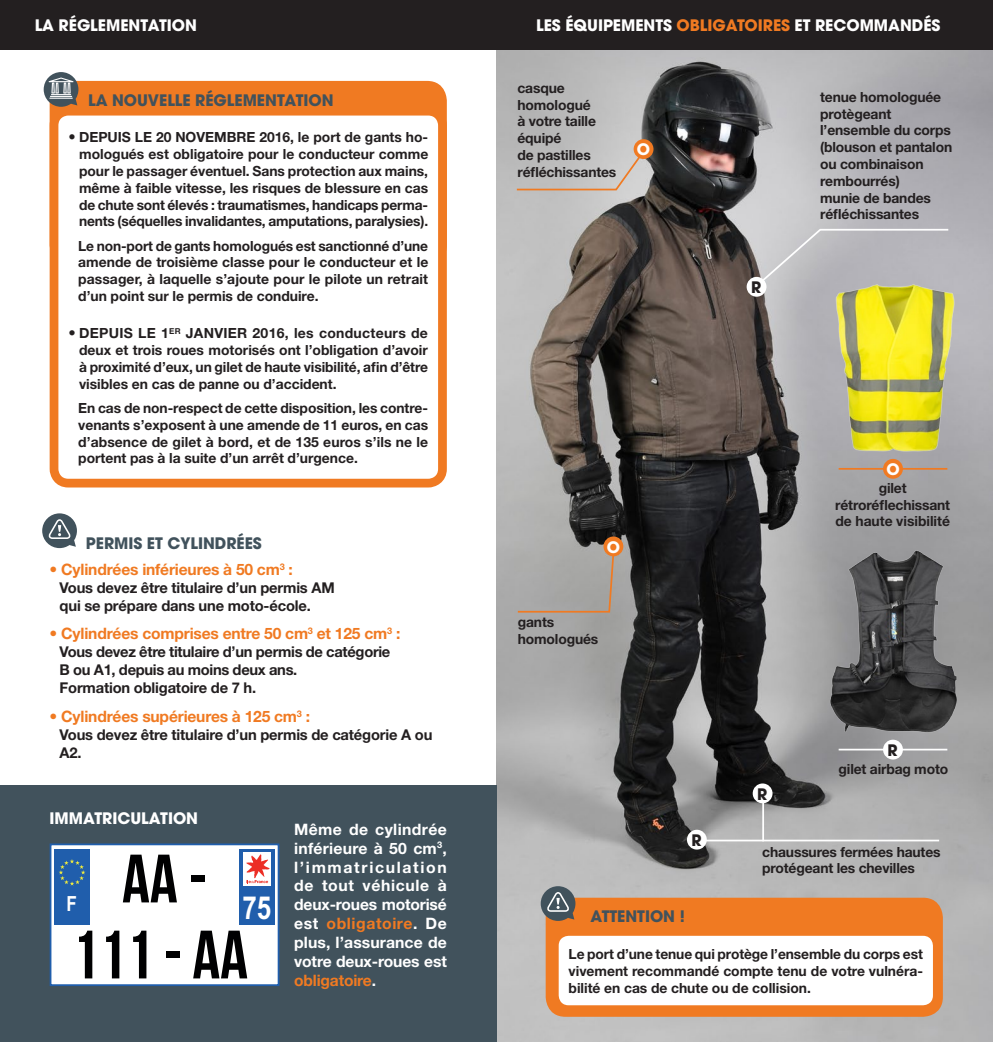
<style>
.page{position:relative;width:993px;height:1042px;background:#fff}
.page>*{position:absolute;margin:0;border:0;box-sizing:border-box;transform-origin:0 0}
.t1{font:68.25px/76px "Bebas Neue";color:#000001;text-align:center}
.t2{font:700 31.68px "Arial Narrow";color:#fff}
.t3{font:700 20.82px "Arial Narrow";color:#fff}
.TEXTE_BOLD{font:700 15.75px/18.9px "Helvetica Neue LT";letter-spacing:-.01em;color:#fff;text-align:justify}
.texte_courant_PLAQUE{font:700 15.75px "Helvetica Neue LT";letter-spacing:-.01em;color:#f07a22}
.texte_courant_PLAQUE-2{font:700 15.75px "Avant Garde LT";color:#fff}
.texte_courant_PLAQUE-3{font:700 15.75px "Avant Garde LT";color:#41525c}
.texte_courant_PLAQUE-4{font:700 15.75px "Avant Garde LT";color:#231f20}
.texte_courant_PLAQUE-5{font:700 14.88px/17.8px "Helvetica Neue LT";letter-spacing:-.01em;color:#231f20}
.texte_courant_PLAQUE-6{font:700 14px/16.8px "Helvetica Neue LT";letter-spacing:-.01em;color:#231f20;text-align:justify}
.s1{color:#f07a22}
.s2{font-size:14.7px}
</style>
<div class="page">
<img style="left:496px;top:50px;width:496px;height:992px">
<div style="left:0;top:785px;width:496px;height:257px;background:#41525c"></div>
<div style="left:0;top:0;width:496px;height:50px;background:#231f20"></div>
<div style="left:496px;top:0;width:496px;height:50px;background:#231f20"></div>
<div style="left:545px;top:897px;width:397px;height:120px;background:#f07a22;border-radius:20px"></div>
<div style="left:558px;top:936px;width:374px;height:69px;background:#fff;border-radius:10px"></div>
<svg style="left:540px;top:886px;width:35px;height:35px"></svg>
<svg style="left:42px;top:513px;width:35px;height:35px"></svg>
<svg style="left:754px;top:228px;width:195px;height:60px;background:#bfbec2"></svg>
<div style="left:633px;top:139px;width:20px;height:20px;background:#f07a22;border-radius:50%"></div>
<svg style="left:516px;top:551px;width:99px;height:62px;background:#aaa5a0"></svg>
<div style="left:50px;top:81px;width:396px;height:184px;background:#f07a22;border-radius:20px"></div>
<div style="left:54px;top:111px;width:388px;height:372px;background:#fff;border-radius:14px"></div>
<div style="left:50px;top:107px;width:396px;height:380px;border:9px solid #f07a22;border-radius:14px"></div>
<svg style="left:44px;top:72px;width:34px;height:35px"></svg>
<div style="left:51px;top:844px;width:227px;height:141px;background:#fff"></div>
<div style="left:50px;top:843px;width:229px;height:143px;border:2px solid #205eac"></div>
<div style="left:239px;top:849px;width:35px;height:75px;background:#205eac"></div>
<div style="left:54px;top:849px;width:35px;height:75px;background:#205eac"></div>
<div style="left:243px;top:852px;width:28px;height:34px;background:#fff"></div>
<svg style="left:59px;top:859px;width:26px;height:26px"></svg>
<svg style="left:246px;top:854px;width:23px;height:29px"></svg>
<svg style="left:515px;top:148px;width:131px;height:43px;background:#c6beb9"></svg>
<svg style="left:761px;top:797px;width:179px;height:45px;background:#ababab"></svg>
<hr style="left:692px;top:839px;width:71px;height:2px;background:#fff">
<hr style="left:838px;top:749px;width:109px;height:1px;background:#fff">
<hr style="left:838px;top:468px;width:109px;height:2px;background:#f07a22">
<img style="left:823px;top:541px;width:139px;height:194px">
<img style="left:825px;top:264px;width:139px;height:193px">
<div style="left:746px;top:277px;width:20px;height:20px;background:#fff;border-radius:50%"></div>
<div style="left:603px;top:536px;width:20px;height:20px;background:#f07a22;border-radius:50%"></div>
<div style="left:752px;top:783px;width:20px;height:20px;background:#fff;border-radius:50%"></div>
<div style="left:686px;top:830px;width:20px;height:19px;background:#fff;border-radius:50%"></div>
<div style="left:882px;top:739px;width:20px;height:20px;background:#fff;border-radius:50%"></div>
<div style="left:882px;top:459px;width:20px;height:20px;background:#f07a22;border-radius:50%"></div>
<p class="texte_courant_PLAQUE-2" style="left:35px;top:15px;width:164px">LA RÉGLEMENTATION</p>
<p class="texte_courant_PLAQUE-2" style="left:536px;top:15px;width:405px">LES ÉQUIPEMENTS <span class="s1">OBLIGATOIRES</span> ET RECOMMANDÉS</p>
<p class="texte_courant_PLAQUE-3" style="left:88px;top:90px;width:247px">LA NOUVELLE RÉGLEMENTATION</p>
<p class="texte_courant_PLAQUE-6" style="left:79px;top:129px;width:350px;text-indent:-11px"><span class="s2">•</span> DEPUIS LE 20 NOVEMBRE 2016, le port de gants ho&shy;mologués est obligatoire pour le conducteur comme pour le passager éventuel. Sans protection aux mains, même à faible vitesse, les risques de blessure en cas de chute sont élevés : traumatismes, handicaps perma&shy;nents (séquelles invalidantes, amputations, paralysies).</p>
<p class="texte_courant_PLAQUE-6" style="left:78px;top:237px;width:351px">Le non-port de gants homologués est sanctionné d’une amende de troisième classe pour le conducteur et le passager, à laquelle s’ajoute pour le pilote un retrait d’un point sur le permis de conduire.</p>
<p class="texte_courant_PLAQUE-6" style="left:79px;top:325px;width:350px;text-indent:-11px"><span class="s2">•</span> DEPUIS LE 1<sup>ER</sup> JANVIER 2016, les conducteurs de deux et trois roues motorisés ont l’obligation d’avoir à proximité d’eux, un gilet de haute visibilité, afin d’être visibles en cas de panne ou d’accident.</p>
<p class="texte_courant_PLAQUE-6" style="left:78px;top:399px;width:351px">En cas de non-respect de cette disposition, les contre&shy;venants s’exposent à une amende de 11 euros, en cas d’absence de gilet à bord, et de 135 euros s’ils ne le portent pas à la suite d’un arrêt d’urgence.</p>
<p class="texte_courant_PLAQUE-3" style="left:86px;top:532px;width:177px">PERMIS ET CYLINDRÉES</p>
<p class="texte_courant_PLAQUE" style="left:50px;top:559px;width:245px">• Cylindrées inférieures à 50 cm<sup>3</sup> :</p>
<p class="texte_courant_PLAQUE-5" style="left:60px;top:578px;width:276px">Vous devez être titulaire d’un permis AM qui se prépare dans une moto-école.</p>
<p class="texte_courant_PLAQUE" style="left:50px;top:624px;width:352px">• Cylindrées comprises entre 50 cm<sup>3</sup> et 125 cm<sup>3</sup> :</p>
<p class="texte_courant_PLAQUE-5" style="left:60px;top:643px;width:332px">Vous devez être titulaire d’un permis de catégorie<br>B ou A1, depuis au moins deux ans.<br>Formation obligatoire de 7 h.</p>
<p class="texte_courant_PLAQUE" style="left:50px;top:706px;width:262px">• Cylindrées supérieures à 125 cm<sup>3</sup> :</p>
<p class="texte_courant_PLAQUE-5" style="left:60px;top:725px;width:374px">Vous devez être titulaire d’un permis de catégorie A ou<br>A2.</p>
<p class="texte_courant_PLAQUE-2" style="left:50px;top:807px;width:150px">IMMATRICULATION</p>
<p class="t1" style="left:72px;top:840px;width:178px">AA -<br>111 - AA</p>
<p class="t3" style="left:66px;top:888px;width:12px">F</p>
<p class="t2" style="left:242px;top:883px;width:30px">75</p>
<p class="TEXTE_BOLD" style="left:294px;top:819px;width:154px">Même de cylindrée inférieure à 50 cm<sup>3</sup>, l’immatriculation de tout véhicule à deux-roues motorisé est <span class="s1">obligatoire</span>. De plus, l’assurance de votre deux-roues est <span class="s1">obligatoire</span>.</p>
<p class="texte_courant_PLAQUE-6" style="left:517px;top:79px;width:49px">casque</p>
<p class="texte_courant_PLAQUE-6" style="left:517px;top:96px;width:75px">homologué</p>
<p class="texte_courant_PLAQUE-6" style="left:517px;top:113px;width:80px">à votre taille</p>
<p class="texte_courant_PLAQUE-6" style="left:517px;top:129px;width:45px">équipé</p>
<p class="texte_courant_PLAQUE-6" style="left:517px;top:146px;width:75px">de pastilles</p>
<p class="texte_courant_PLAQUE-6" style="left:517px;top:163px;width:100px">réfléchissantes</p>
<p class="texte_courant_PLAQUE-2" style="left:636px;top:139px;width:15px">O</p>
<p class="texte_courant_PLAQUE-4" style="left:751px;top:277px;width:12px">R</p>
<p class="texte_courant_PLAQUE-6" style="left:819px;top:88px;width:122px">tenue homologuée</p>
<p class="texte_courant_PLAQUE-6" style="left:819px;top:105px;width:73px">protègeant</p>
<p class="texte_courant_PLAQUE-6" style="left:819px;top:122px;width:133px">l’ensemble du corps (blouson et pantalon</p>
<p class="texte_courant_PLAQUE-6" style="left:819px;top:155px;width:105px">ou combinaison</p>
<p class="texte_courant_PLAQUE-6" style="left:819px;top:172px;width:81px">rembourrés)</p>
<p class="texte_courant_PLAQUE-6" style="left:819px;top:189px;width:112px">munie de bandes</p>
<p class="texte_courant_PLAQUE-6" style="left:819px;top:206px;width:100px">réfléchissantes</p>
<p class="texte_courant_PLAQUE-2" style="left:606px;top:536px;width:15px">O</p>
<p class="texte_courant_PLAQUE-6" style="left:517px;top:613px;width:38px">gants</p>
<p class="texte_courant_PLAQUE-6" style="left:517px;top:630px;width:82px">homologués</p>
<p class="texte_courant_PLAQUE-4" style="left:691px;top:830px;width:12px">R</p>
<p class="texte_courant_PLAQUE-3" style="left:590px;top:906px;width:96px">ATTENTION !</p>
<p class="texte_courant_PLAQUE-2" style="left:886px;top:459px;width:15px">O</p>
<p class="texte_courant_PLAQUE-6" style="left:878px;top:479px;width:29px">gilet</p>
<p class="texte_courant_PLAQUE-6" style="left:835px;top:496px;width:116px">rétroréflechissant</p>
<p class="texte_courant_PLAQUE-6" style="left:835px;top:513px;width:116px">de haute visibilité</p>
<p class="texte_courant_PLAQUE-4" style="left:887px;top:740px;width:12px">R</p>
<p class="texte_courant_PLAQUE-4" style="left:757px;top:783px;width:12px">R</p>
<p class="texte_courant_PLAQUE-6" style="left:838px;top:760px;width:111px">gilet airbag moto</p>
<p class="texte_courant_PLAQUE-6" style="left:762px;top:843px;width:180px">chaussures fermées hautes</p>
<p class="texte_courant_PLAQUE-6" style="left:762px;top:859px;width:154px">protégeant les chevilles</p>
<p class="texte_courant_PLAQUE-6" style="left:568px;top:945px;width:356px">Le port d’une tenue qui protège l’ensemble du corps est vivement recommandé compte tenu de votre vulnéra&shy;bilité en cas de chute ou de collision.</p>
</div>
